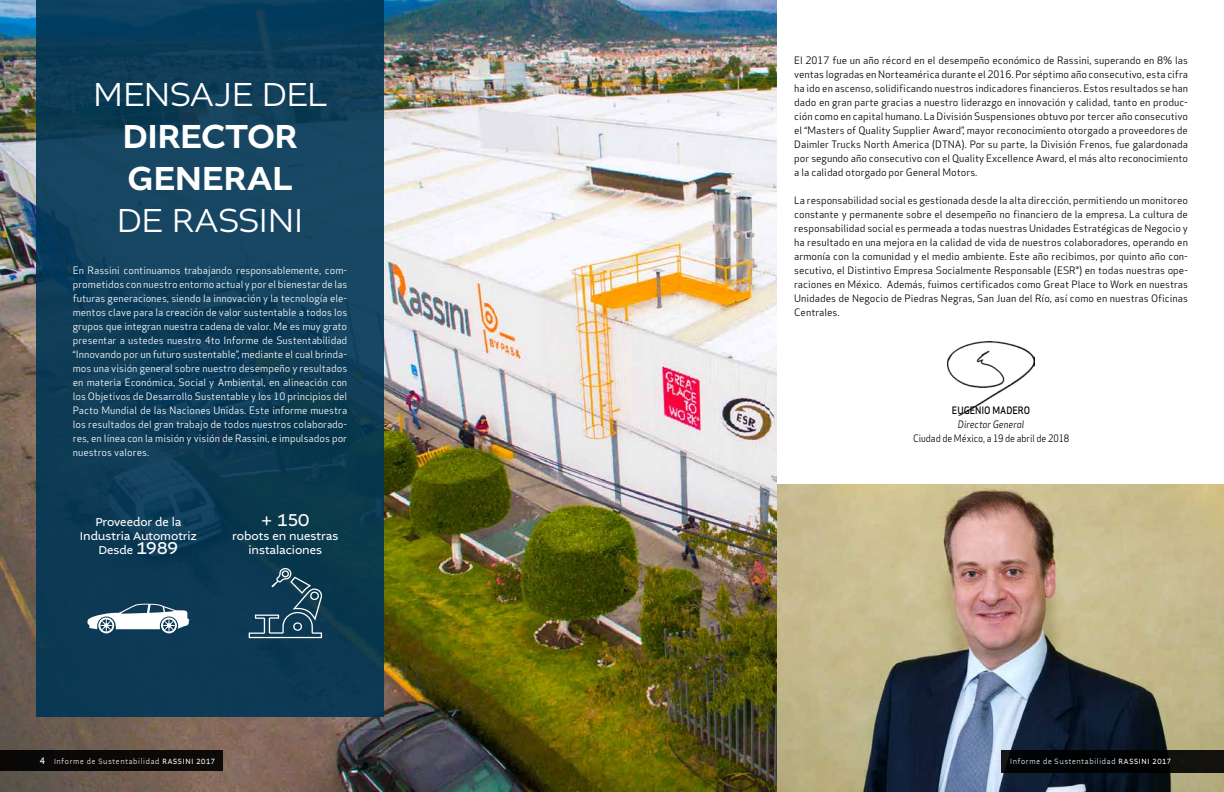
<style>
.page{position:relative;width:1224px;height:792px;background:#fff}
.page>*{position:absolute;margin:0;border:0;box-sizing:border-box;transform-origin:0 0}
.t1{font:300 35px "Altivo";letter-spacing:-.02em;color:#fff}
.t2{font:500 35px/42px "Altivo";letter-spacing:-.005em;color:#fff}
.t3{font:18px "Altivo";color:#fff}
.t4{font:12px/14px "Altivo";letter-spacing:-.005em;color:#fff;text-align:center}
.t5{font:10px/14px "Apex Sans";color:#000;text-align:justify}
.t6{font:10px/14px "Apex Sans";color:#fff;text-align:justify}
.t7{font:10px "Apex Sans";color:#000;scale:.9 1}
.t8{font:italic 10px "Apex Sans";letter-spacing:-.005em;color:#000;scale:.9 1}
.t9{font:500 10px "Apex Sans";letter-spacing:-.005em;color:#000;scale:.9 1}
.t10{font:300 8px "Altivo";letter-spacing:.11em;color:#fff;scale:.85 1}
.s1{font-size:18px}
.s2{font-weight:400;font-size:10px}
.s3{font-weight:400}
</style>
<div class="page">
<img style="left:776px;top:484px;width:448px;height:308px">
<img style="left:0;top:0;width:776px;height:792px">
<div style="left:36px;top:0;width:348px;height:716px;background:linear-gradient(to right,#0d3c59,#0f3e57)"></div>
<img style="left:948px;top:342px;width:86px;height:74px">
<svg style="left:249px;top:568px;width:73px;height:70px;background:#2a5167"></svg>
<svg style="left:87px;top:603px;width:102px;height:30px"></svg>
<div style="left:0;top:750px;width:222px;height:20px;background:#0b0908"></div>
<div style="left:1002px;top:750px;width:222px;height:22px;background:linear-gradient(to right,#000003,#0e0d09)"></div>
<h1 class="t1" style="left:93px;top:72px;width:235px">MENSAJE DEL</h1>
<h1 class="t2" style="left:123px;top:116px;width:176px">DIRECTOR<br>GENERAL</h1>
<h1 class="t1" style="left:117px;top:198px;width:188px">DE RASSINI</h1>
<p class="t6" style="left:73px;top:262px;width:276px">En Rassini continuamos trabajando responsablemente, com&shy;prometidos con nuestro entorno actual y por el bienestar de las futuras generaciones, siendo la innovación y la tecnología ele&shy;mentos clave para la creación de valor sustentable a todos los grupos que integran nuestra cadena de valor. Me es muy grato presentar a ustedes nuestro 4to Informe de Sustentabilidad “Innovando por un futuro sustentable”, mediante el cual brinda&shy;mos una visión general sobre nuestro desempeño y resultados en materia Económica, Social y Ambiental, en alineación con los Objetivos de Desarrollo Sustentable y los 10 principios del Pacto Mundial de las Naciones Unidas. Este informe muestra los resultados del gran trabajo de todos nuestros colaborado&shy;res, en línea con la misión y visión de Rassini, e impulsados por nuestros valores.</p>
<p class="t4" style="left:80px;top:515px;width:118px">Proveedor de la<br>Industria Automotriz<br>Desde <span class="s1">1989</span></p>
<h2 class="t3" style="left:261px;top:508px;width:50px">+ 150</h2>
<p class="t4" style="left:232px;top:529px;width:108px">robots en nuestras instalaciones</p>
<p class="t5" style="left:794px;top:52px;width:395px">El 2017 fue un año récord en el desempeño económico de Rassini, superando en 8% las ventas logradas en Norteamérica durante el 2016. Por séptimo año consecutivo, esta cifra ha ido en ascenso, solidificando nuestros indicadores financieros. Estos resultados se han dado en gran parte gracias a nuestro liderazgo en innovación y calidad, tanto en produc&shy;ción como en capital humano. La División Suspensiones obtuvo por tercer año consecutivo el “Masters of Quality Supplier Award”, mayor reconocimiento otorgado a proveedores de Daimler Trucks North America (DTNA). Por su parte, la División Frenos, fue galardonada por segundo año consecutivo con el Quality Excellence Award, el más alto reconocimiento a la calidad otorgado por General Motors.</p>
<p class="t5" style="left:794px;top:192px;width:395px">La responsabilidad social es gestionada desde la alta dirección, permitiendo un monitoreo constante y permanente sobre el desempeño no financiero de la empresa. La cultura de responsabilidad social es permeada a todas nuestras Unidades Estratégicas de Negocio y ha resultado en una mejora en la calidad de vida de nuestros colaboradores, operando en armonía con la comunidad y el medio ambiente. Este año recibimos, por quinto año con&shy;secutivo, el Distintivo Empresa Socialmente Responsable (ESR®) en todas nuestras ope&shy;raciones en México. Además, fuimos certificados como Great Place to Work en nuestras Unidades de Negocio de Piedras Negras, San Juan del Río, así como en nuestras Oficinas Centrales.</p>
<p class="t9" style="left:952px;top:401px;width:89px">EUGENIO MADERO</p>
<p class="t8" style="left:958px;top:416px;width:75px">Director General</p>
<p class="t7" style="left:913px;top:430px;width:175px">Ciudad de México, a 19 de abril de 2018</p>
<p class="t10" style="left:40px;top:756px;width:208px"><span class="s2">4</span> Informe de Sustentabilidad <span class="s3">RASSINI 2017</span></p>
<p class="t10" style="left:1010px;top:756px;width:206px">Informe de Sustentabilidad <span class="s3">RASSINI 2017</span> <span class="s2">5</span></p>
</div>
